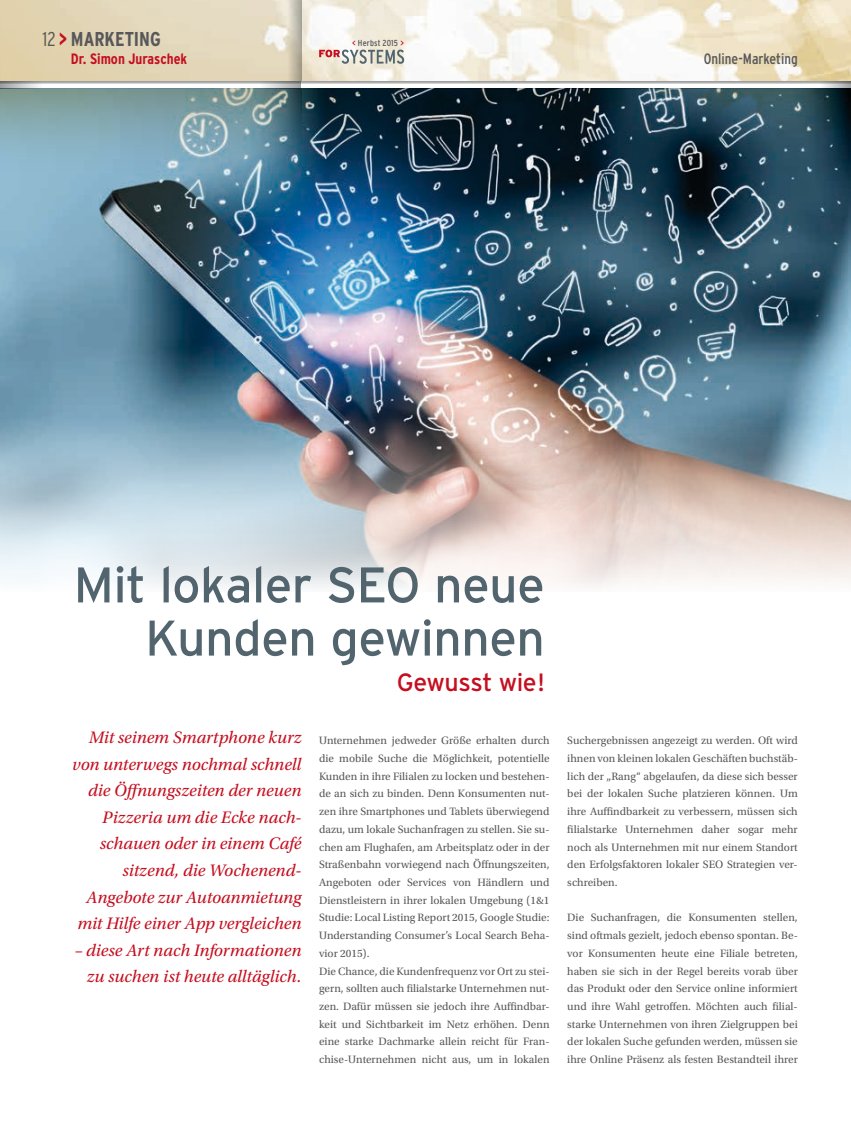
<style>
.page{position:relative;width:851px;height:1134px;background:#fff}
.page>*{position:absolute;margin:0;border:0;box-sizing:border-box;transform-origin:0 0}
.t1{font:50px/53.1px "Interstate";letter-spacing:-.015em;color:#52656f;text-align:right}
.t2{font:25px "Interstate";color:#c50e1f}
.t3{font:700 condensed 20px "Interstate";color:#58585a}
.t4{font:italic 17.5px/26.6px "Utopia Std";color:#c50e1f;text-align:right}
.t5{font:700 condensed 15px "Interstate";color:#c50e1f}
.t6{font:condensed 15px "Interstate";color:#58585a}
.t7{font:11.25px/17.8px "Utopia Std";color:#58585a;text-align:justify}
.t8{font:condensed 8.75px "Interstate";letter-spacing:.02em;color:#58585a}
.s1{font-weight:300}
.s2{font-size:20.62px;color:#c50e1f}
.s3{font-stretch:normal;color:#c50e1f}
</style>
<div class="page">
<img style="left:0;top:0;width:850px;height:81px">
<svg style="left:287px;top:0;width:14px;height:81px"></svg>
<svg style="left:319px;top:50px;width:85px;height:14px"></svg>
<svg style="left:264px;top:84px;width:37px;height:3px"></svg>
<svg style="left:1px;top:84px;width:37px;height:3px"></svg>
<hr style="left:0;top:81px;width:301px;height:3px;background:#9d9ea0">
<hr style="left:0;top:87px;width:301px;height:2px;background:#9d9ea0">
<svg style="left:823px;top:84px;width:27px;height:3px"></svg>
<hr style="left:301px;top:81px;width:549px;height:3px;background:#9d9ea0">
<hr style="left:301px;top:87px;width:549px;height:2px;background:#9d9ea0">
<img style="left:0;top:89px;width:850px;height:499px">
<h3 class="t3" style="left:42px;top:28px;width:120px"><span class="s1">12</span> <span class="s2">&gt;</span> Marketing</h3>
<p class="t8" style="left:352px;top:38px;width:54px"><span class="s3">&lt;</span> Herbst 2015 <span class="s3">&gt;</span></p>
<h3 class="t5" style="left:71px;top:50px;width:118px">Dr. Simon Juraschek</h3>
<h3 class="t6" style="left:703px;top:50px;width:95px">Online-Marketing</h3>
<h1 class="t1" style="left:74px;top:558px;width:472px">Mit lokaler SEO neue<br>Kunden gewinnen</h1>
<h2 class="t2" style="left:396px;top:668px;width:150px">Gewusst wie!</h2>
<h3 class="t4" style="left:72px;top:724px;width:230px">Mit seinem Smartphone kurz von unterwegs nochmal schnell die Öffnungszeiten der neuen<br>Pizzeria um die Ecke nach&shy;schauen oder in einem Café sitzend, die Wochenend-<br>Angebote zur Autoanmietung mit Hilfe einer App vergleichen</h3>
<h3 class="t4" style="left:74px;top:937px;width:229px">– diese Art nach Informationen zu suchen ist heute alltäglich.</h3>
<p class="t7" style="left:319px;top:732px;width:232px;text-align:left">Unternehmen jedweder Größe erhalten durch die mobile Suche die Möglichkeit, potentielle Kunden in ihre Filialen zu locken und bestehen&shy;de an sich zu binden. Denn Konsumenten nut&shy;zen ihre Smartphones und Tablets überwiegend dazu, um lokale Suchanfragen zu stellen. Sie su&shy;chen am Flughafen, am Arbeitsplatz oder in der Straßenbahn vorwiegend nach Öffnungszeiten, Angeboten oder Services von Händlern und Dienstleistern in ihrer lokalen Umgebung (1&amp;1<br>Studie: Local Listing Report 2015, Google Studie:<br>Understanding Consumer’s Local Search Beha&shy;vior 2015).<br>Die Chance, die Kundenfrequenz vor Ort zu stei&shy;gern, sollten auch filialstarke Unternehmen nut&shy;zen. Dafür müssen sie jedoch ihre Auffindbar&shy;keit und Sichtbarkeit im Netz erhöhen. Denn eine starke Dachmarke allein reicht für Fran&shy;chise-Unternehmen nicht aus, um in lokalen</p>
<p class="t7" style="left:567px;top:732px;width:232px">Suchergebnissen angezeigt zu werden. Oft wird ihnen von kleinen lokalen Geschäften buchstäb&shy;lich der „Rang“ abgelaufen, da diese sich besser bei der lokalen Suche platzieren können. Um ihre Auffindbarkeit zu verbessern, müssen sich filialstarke Unternehmen daher sogar mehr noch als Unternehmen mit nur einem Standort den Erfolgsfaktoren lokaler SEO Strategien ver&shy;schreiben.</p>
<p class="t7" style="left:567px;top:909px;width:232px">Die Suchanfragen, die Konsumenten stellen, sind oftmals gezielt, jedoch ebenso spontan. Be&shy;vor Konsumenten heute eine Filiale betreten, haben sie sich in der Regel bereits vorab über das Produkt oder den Service online informiert und ihre Wahl getroffen. Möchten auch filial&shy;starke Unternehmen von ihren Zielgruppen bei der lokalen Suche gefunden werden, müssen sie ihre Online Präsenz als festen Bestandteil ihrer</p>
</div>
